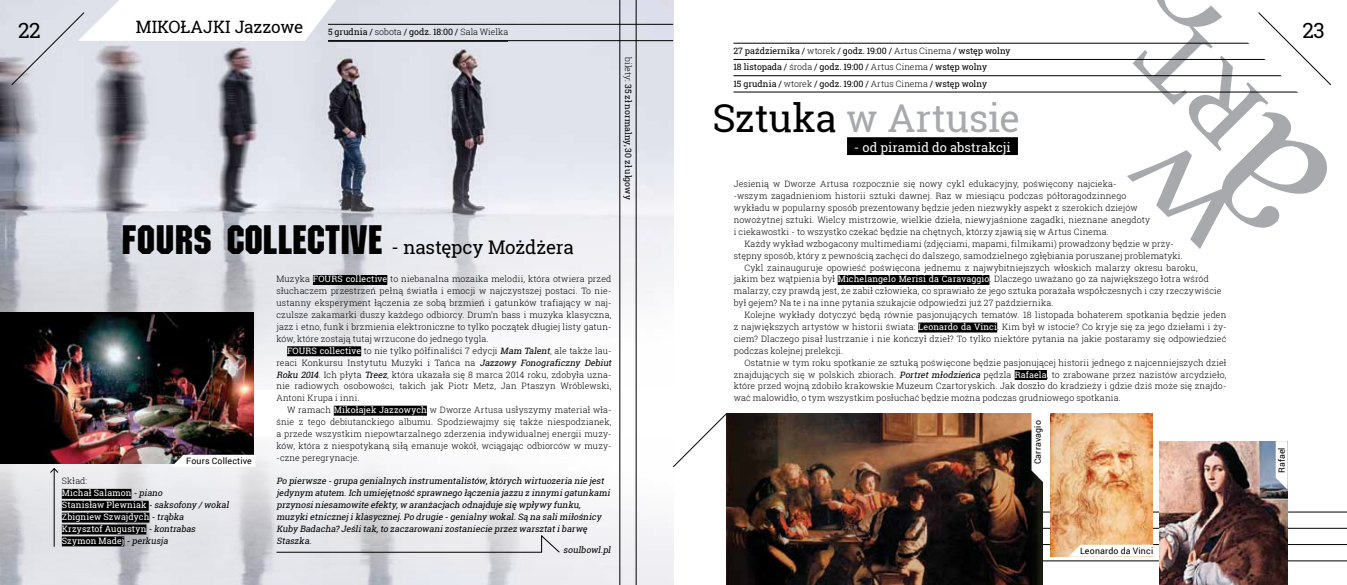
<style>
.page{position:relative;width:1347px;height:585px;background:#fff}
.page>*{position:absolute;margin:0;border:0;box-sizing:border-box;transform-origin:0 0}
.t1{font:38.38px "Roboto Slab";letter-spacing:-.005em;color:#a7a9ac}
.t2{font:20.88px "Roboto Slab";color:#000}
.t3{font:18.75px "Roboto Slab";letter-spacing:-.01em;color:#000}
.t4{font:17px "Roboto Slab";letter-spacing:-.01em;color:#000}
.t5{font:12.75px "Roboto Slab";color:#fff}
.t6{font:300 8.75px/11.9px "Roboto Slab";letter-spacing:.015em;color:#000}
.t7{font:italic 8.75px/11.9px "Roboto Slab";color:#000}
.t8{font:8.75px/16.2px "Roboto Slab";color:#000}
.t9{font:8.75px/11.9px "Roboto Slab";letter-spacing:.015em;color:#fff}
.t10{font:8.75px "Roboto";letter-spacing:.02em;color:#000}
.s1{font-weight:300}
.s2{font-family:"Motor";font-size:40px}
.s3{font-weight:300;color:#000}
.s4{font-style:italic;color:#000}
.s5{font-weight:400;color:#fff}
.s6{font-weight:400;font-style:italic}
.s7{color:#000}
</style>
<div class="page">
<hr style="left:980px;top:512px;width:366px;height:1px;background:#000">
<hr style="left:980px;top:528px;width:366px;height:1px;background:#000">
<hr style="left:980px;top:544px;width:366px;height:1px;background:#000">
<hr style="left:980px;top:560px;width:366px;height:1px;background:#000">
<img style="left:0;top:0;width:673px;height:390px">
<img style="left:0;top:436px;width:673px;height:149px">
<img style="left:0;top:312px;width:253px;height:151px">
<svg style="left:11px;top:0;width:325px;height:86px"></svg>
<div style="left:62px;top:489px;width:69px;height:10px;background:#000"></div>
<div style="left:62px;top:500px;width:87px;height:10px;background:#000"></div>
<div style="left:62px;top:512px;width:87px;height:10px;background:#000"></div>
<div style="left:62px;top:524px;width:84px;height:10px;background:#000"></div>
<div style="left:62px;top:536px;width:62px;height:10px;background:#000"></div>
<hr style="left:54px;top:468px;width:1px;height:78px;background:#000">
<svg style="left:50px;top:468px;width:8px;height:5px"></svg>
<div style="left:837px;top:275px;width:152px;height:10px;background:#000"></div>
<div style="left:918px;top:322px;width:79px;height:10px;background:#000"></div>
<div style="left:1014px;top:370px;width:32px;height:10px;background:#000"></div>
<hr style="left:636px;top:0;width:1px;height:585px;background:#000">
<hr style="left:619px;top:0;width:1px;height:585px;background:#000">
<svg style="left:1101px;top:0;width:223px;height:249px"></svg>
<hr style="left:733px;top:43px;width:613px;height:1px;background:#000">
<hr style="left:733px;top:59px;width:613px;height:1px;background:#000">
<hr style="left:733px;top:75px;width:613px;height:1px;background:#000">
<hr style="left:733px;top:92px;width:613px;height:1px;background:#000">
<svg style="left:1209px;top:0;width:137px;height:179px"></svg>
<svg style="left:672px;top:413px;width:54px;height:54px"></svg>
<hr style="left:328px;top:24px;width:345px;height:1px;background:#000">
<hr style="left:328px;top:40px;width:345px;height:1px;background:#000">
<hr style="left:328px;top:40px;width:180px;height:2px;background:#000">
<div style="left:847px;top:137px;width:171px;height:18px;background:#000"></div>
<div style="left:313px;top:275px;width:74px;height:10px;background:#000"></div>
<div style="left:287px;top:346px;width:74px;height:10px;background:#000"></div>
<div style="left:334px;top:405px;width:93px;height:10px;background:#000"></div>
<svg style="left:276px;top:534px;width:284px;height:19px;background:#d5d5d9"></svg>
<svg style="left:171px;top:455px;width:84px;height:11px"></svg>
<img style="left:726px;top:413px;width:317px;height:172px">
<svg style="left:1031px;top:413px;width:12px;height:69px"></svg>
<img style="left:1159px;top:441px;width:128px;height:144px">
<svg style="left:1275px;top:441px;width:12px;height:48px"></svg>
<img style="left:1050px;top:413px;width:102px;height:143px">
<svg style="left:1068px;top:544px;width:85px;height:12px"></svg>
<h2 class="t2" style="left:18px;top:16px;width:24px">22</h2>
<h3 class="t4" style="left:136px;top:15px;width:66px">Mikołajki</h3>
<h3 class="t4" style="left:235px;top:15px;width:70px">Jazzowe</h3>
<p class="t8" style="left:328px;top:24px;width:182px">5 grudnia / <span class="s1">sobota</span> / godz. 18:00 / <span class="s1">Sala Wielka</span></p>
<h2 class="t2" style="left:1302px;top:16px;width:24px">23</h2>
<h3 class="t3" style="left:121px;top:234px;width:454px"><span class="s2">FOURS COLLECTIVE</span> - następcy Możdżera</h3>
<p class="t10" style="left:186px;top:454px;width:67px">Fours Collective</p>
<p class="t9" style="left:62px;top:475px;width:171px"><span class="s3">Skład:<br></span>Michał Salamon <span class="s4">-piano<br></span>Stanisław Plewniak <span class="s4">-saksofony /wokal<br></span>Zbigniew Szwajdych <span class="s4">-trąbka<br></span>Krzysztof Augustyn <span class="s4">-kontrabas<br></span>Szymon Madej <span class="s4">-perkusja</span></p>
<p class="t6" style="left:276px;top:273px;width:336px;text-align:justify">Muzyka <span class="s5">FOURS collective</span> to niebanalna mozaika melodii, która otwiera przed słuchaczem przestrzeń pełną światła i emocji w najczystszej postaci. To nie&shy;ustanny eksperyment łączenia ze sobą brzmień i gatunków trafiający w naj&shy;czulsze zakamarki duszy każdego odbiorcy. Drum’n bass i muzyka klasyczna, jazz i etno, funk i brzmienia elektroniczne to tylko początek długiej listy gatun&shy;ków, które zostają tutaj wrzucone do jednego tygla.</p>
<p class="t6" style="left:276px;top:344px;width:338px;text-indent:11px"><span class="s5">FOURS collective</span> to nie tylko półfinaliści 7 edycji <span class="s6">Mam Talent</span>, ale także lau&shy;reaci Konkursu Instytutu Muzyki i Tańca na <span class="s6">Jazzowy Fonograficzny Debiut Roku2014</span>. Ich płyta <span class="s6">Treez</span>, która ukazała się 8 marca 2014 roku, zdobyła uzna&shy;nie radiowych osobowości, takich jak Piotr Metz, Jan Ptaszyn Wróblewski, Antoni Krupa i inni.</p>
<p class="t6" style="left:276px;top:404px;width:336px;text-align:justify;text-indent:11px">W ramach <span class="s5">Mikołajek Jazzowych</span> w Dworze Artusa usłyszymy materiał wła&shy;śnie z tego debiutanckiego albumu. Spodziewajmy się także niespodzianek, a przede wszystkim niepowtarzalnego zderzenia indywidualnej energii muzy&shy;ków, która z niespotykaną siłą emanuje wokół, wciągając odbiorców w muzy--czne peregrynacje.</p>
<p class="t7" style="left:276px;top:475px;width:337px">Po pierwsze -grupa genialnych instrumentalistów,których wirtuozeria nie jest jedynym atutem.Ich umiejętność sprawnego łączenia jazzu z innymigatunkami przynosiniesamowite efekty,w aranżacjach odnajduje się wpływy funku, muzykietnicznejiklasycznej.Po drugie -genialny wokal.Są na salimiłośnicy Kuby Badacha?Jeślitak,to zaczarowanizostaniecie przez warsztatibarwę Staszka.</p>
<p class="t7" style="left:563px;top:544px;width:51px">soulbowl.pl</p>
<p class="t8" style="left:636px;top:57px;width:144px;rotate:90deg"><span class="s1">bilety:</span> 35 zł normalny, 30 zł ulgowy</p>
<p class="t8" style="left:733px;top:43px;width:278px">27 października / <span class="s1">wtorek</span> / godz. 19:00 / <span class="s1">Artus Cinema</span> / wstęp wolny<br>18 listopada / <span class="s1">środa</span> / godz. 19:00 / <span class="s1">Artus Cinema</span> / wstęp wolny<br>15 grudnia / <span class="s1">wtorek</span> / godz. 19:00 / <span class="s1">Artus Cinema</span> / wstęp wolny</p>
<h1 class="t1" style="left:712px;top:92px;width:309px"><span class="s7">Sztuka</span> w Artusie</h1>
<h3 class="t5" style="left:854px;top:138px;width:158px">- od piramid do abstrakcji</h3>
<p class="t6" style="left:733px;top:178px;width:418px">Jesienią w Dworze Artusa rozpocznie się nowy cykl edukacyjny, poświęcony najcieka--wszym zagadnieniom historii sztuki dawnej. Raz w miesiącu podczas półtoragodzinnego wykładu w popularny sposób prezentowany będzie jeden niezwykły aspekt z szerokich dziejów nowożytnej sztuki. Wielcy mistrzowie, wielkie dzieła, niewyjaśnione zagadki, nieznane anegdoty i ciekawostki - to wszystko czekać będzie na chętnych, którzy zjawią się w Artus Cinema.</p>
<p class="t6" style="left:744px;top:237px;width:431px">Każdy wykład wzbogacony multimediami (zdjęciami, mapami, filmikami) prowadzony będzie w przy-</p>
<p class="t6" style="left:733px;top:249px;width:450px">stępny sposób, który z pewnością zachęci do dalszego, samodzielnego zgłębiania poruszanej problematyki.</p>
<p class="t6" style="left:744px;top:261px;width:455px">Cykl zainauguruje opowieść poświęcona jednemu z najwybitniejszych włoskich malarzy okresu baroku,</p>
<p class="t6" style="left:733px;top:273px;width:477px">jakim bez wątpienia był <span class="s5">Michelangelo Merisi da Caravaggio</span>. Dlaczego uważano go za największego łotra wśród</p>
<p class="t6" style="left:733px;top:285px;width:489px">malarzy, czy prawdą jest, że zabił człowieka, co sprawiało że jego sztuka porażała współczesnych i czy rzeczywiście</p>
<p class="t6" style="left:733px;top:297px;width:321px">był gejem? Na te i na inne pytania szukajcie odpowiedzi już 27 października.</p>
<p class="t6" style="left:744px;top:309px;width:483px">Kolejne wykłady dotyczyć będą równie pasjonujących tematów. 18 listopada bohaterem spotkania będzie jeden</p>
<p class="t6" style="left:733px;top:320px;width:494px">z największych artystów w historii świata: <span class="s5">Leonardo da Vinci</span>. Kim był w istocie? Co kryje się za jego dziełami i ży-</p>
<p class="t6" style="left:733px;top:332px;width:494px">ciem? Dlaczego pisał lustrzanie i nie kończył dzieł? To tylko niektóre pytania na jakie postaramy się odpowiedzieć</p>
<p class="t6" style="left:733px;top:344px;width:111px">podczas kolejnej prelekcji.</p>
<p class="t6" style="left:744px;top:356px;width:483px">Ostatnie w tym roku spotkanie ze sztuką poświęcone będzie pasjonującej historii jednego z najcenniejszych dzieł</p>
<p class="t6" style="left:733px;top:368px;width:494px">znajdujących się w polskich zbiorach. <span class="s6">Portret młodzieńca</span> pędzla <span class="s5">Rafaela</span>, to zrabowane przez nazistów arcydzieło,</p>
<p class="t6" style="left:733px;top:380px;width:494px">które przed wojną zdobiło krakowskie Muzeum Czartoryskich. Jak doszło do kradzieży i gdzie dziś może się znajdo-</p>
<p class="t6" style="left:733px;top:392px;width:388px">wać malowidło, o tym wszystkim posłuchać będzie można podczas grudniowego spotkania.</p>
<p class="t10" style="left:1031px;top:464px;width:46px;rotate:-90deg">Carravagio</p>
<p class="t10" style="left:1080px;top:544px;width:75px">Leonardo da Vinci</p>
<p class="t10" style="left:1275px;top:473px;width:28px;rotate:-90deg">Rafael</p>
</div>
